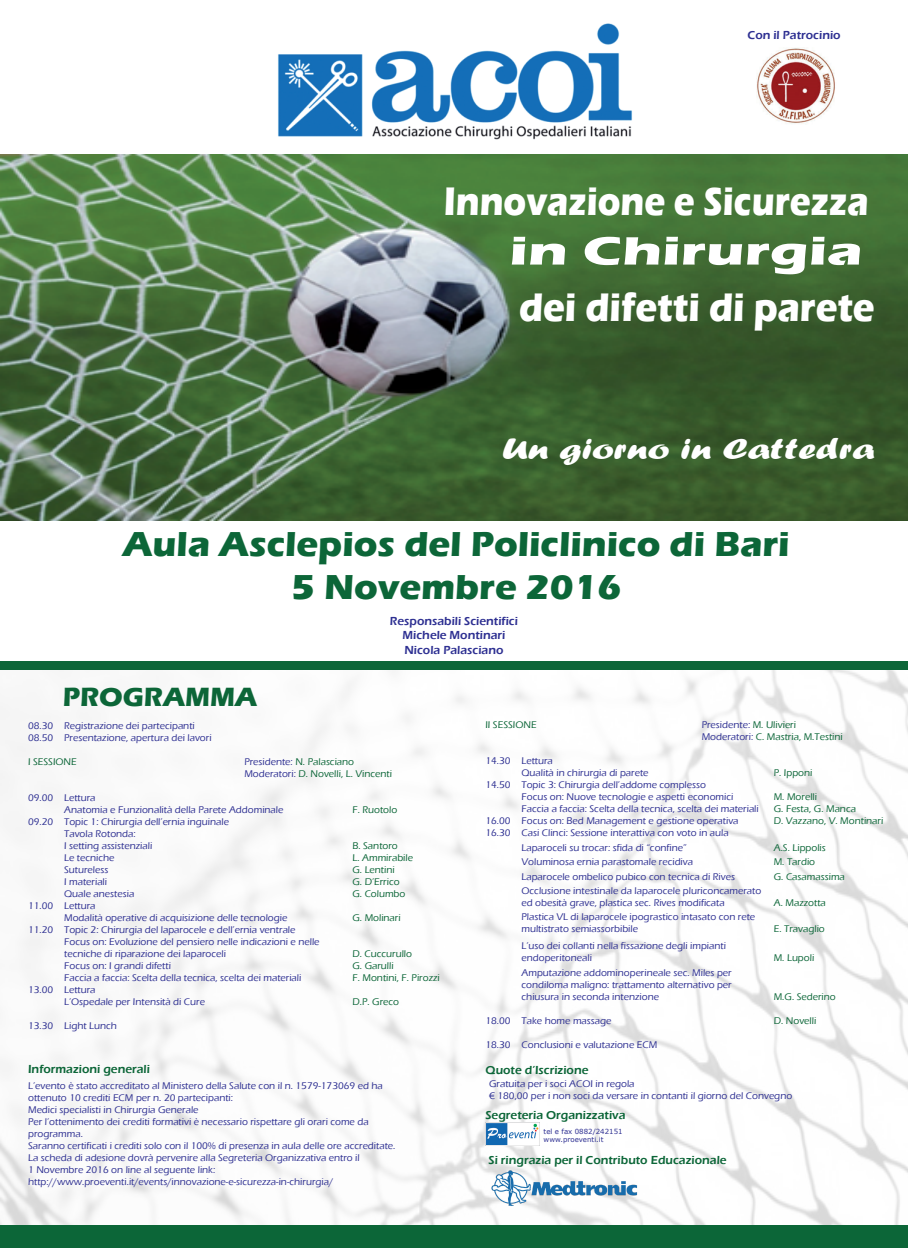
<style>
.page{position:relative;width:908px;height:1248px;background:#fff}
.page>*{position:absolute;margin:0;border:0;box-sizing:border-box;transform-origin:0 0}
.t1{font:700 41px "Eras ITC";color:#fff;scale:.86 1}
.t2{font:700 41px "Eras ITC";color:#fff;scale:.89 1}
.t3{font:700 41px "Eras ITC";color:#fff;scale:1.44 1}
.t4{font:700 35.7px/42.8px "Eras ITC";color:#0c6638;text-align:center}
.t5{font:30px "Forte";color:#fff;scale:1.36 1}
.t6{font:700 27.2px "Eras ITC";color:#0c6638}
.t7{font:600 12px "Eras ITC";color:#0c6638}
.t8{font:600 12px/14.4px "Eras ITC";color:#2e3092;text-align:center}
.t9{font:500 10px/12px "Eras ITC";color:#2e3092}
.t10{font:500 10px/12px "Eras ITC";color:#0c6638}
.t11{font:7px/8.4px "Verdana";color:#2e3092}
.s1{color:#2e3092}
</style>
<div class="page">
<img style="left:0;top:670px;width:907px;height:555px">
<img style="left:278px;top:23px;width:354px;height:117px">
<img style="left:0;top:154px;width:907px;height:366px">
<div style="left:0;top:661px;width:907px;height:9px;background:#0c6638"></div>
<img style="left:485px;top:1122px;width:54px;height:22px">
<img style="left:491px;top:1169px;width:148px;height:37px">
<div style="left:0;top:1225px;width:907px;height:22px;background:#0c6638"></div>
<img style="left:756px;top:48px;width:79px;height:76px">
<p class="t8" style="left:747px;top:27px;width:95px">Con il Patrocinio</p>
<h1 class="t1" style="left:443px;top:178px;width:495px">Innovazione e Sicurezza</h1>
<h1 class="t3" style="left:509px;top:227px;width:247px">in Chirurgia</h1>
<h1 class="t2" style="left:519px;top:283px;width:401px">dei difetti di parete</h1>
<h3 class="t5" style="left:502px;top:431px;width:275px">Un giorno in Cattedra</h3>
<h2 class="t4" style="left:123px;top:522px;width:668px">Aula Asclepios del Policlinico di Bari<br>5 Novembre 2016</h2>
<h3 class="t6" style="left:63px;top:681px;width:196px">PROGRAMMA</h3>
<p class="t8" style="left:390px;top:613px;width:129px">Responsabili Scientifici<br>Michele Montinari<br>Nicola Palasciano</p>
<p class="t9" style="left:28px;top:719px;width:185px">08.30 Registrazione dei partecipanti<br>08.50 Presentazione, apertura dei lavori</p>
<p class="t10" style="left:28px;top:755px;width:50px">I SESSIONE</p>
<p class="t10" style="left:244px;top:755px;width:149px"><span class="s1">Presidente:</span> N. Palasciano<br><span class="s1">Moderatori:</span> D. Novelli, L. Vincenti</p>
<p class="t9" style="left:64px;top:791px;width:221px;text-indent:-36px">09.00 Lettura<br>Anatomia e Funzionalità della Parete Addominale</p>
<p class="t10" style="left:352px;top:803px;width:46px">F. Ruotolo</p>
<p class="t9" style="left:64px;top:815px;width:166px;text-indent:-36px">09.20 Topic 1: Chirurgia dell’ernia inguinale<br>Tavola Rotonda:<br>I setting assistenziali</p>
<p class="t10" style="left:352px;top:839px;width:47px">B. Santoro</p>
<p class="t9" style="left:64px;top:851px;width:52px">Le tecniche</p>
<p class="t10" style="left:352px;top:851px;width:62px">L. Ammirabile</p>
<p class="t9" style="left:64px;top:863px;width:46px">Sutureless</p>
<p class="t10" style="left:352px;top:863px;width:44px">G. Lentini</p>
<p class="t9" style="left:64px;top:875px;width:44px">I materiali</p>
<p class="t10" style="left:352px;top:875px;width:49px">G. D’Errico</p>
<p class="t9" style="left:64px;top:887px;width:72px">Quale anestesia</p>
<p class="t10" style="left:352px;top:887px;width:54px">G. Columbo</p>
<p class="t9" style="left:64px;top:899px;width:225px;text-indent:-36px">11.00 Lettura<br>Modalità operative di acquisizione delle tecnologie</p>
<p class="t10" style="left:352px;top:911px;width:50px">G. Molinari</p>
<p class="t9" style="left:64px;top:923px;width:257px;text-indent:-36px">11.20 Topic 2: Chirurgia del laparocele e dell’ernia ventrale<br>Focus on: Evoluzione del pensiero nelle indicazioni e nelle tecniche di riparazione dei laparoceli</p>
<p class="t10" style="left:352px;top:947px;width:61px">D. Cuccurullo</p>
<p class="t9" style="left:64px;top:959px;width:108px">Focus on: I grandi difetti</p>
<p class="t10" style="left:352px;top:959px;width:43px">G. Garulli</p>
<p class="t9" style="left:64px;top:971px;width:239px">Faccia a faccia: Scelta della tecnica, scelta dei materiali</p>
<p class="t10" style="left:352px;top:971px;width:89px">F. Montini, F. Pirozzi</p>
<p class="t9" style="left:64px;top:983px;width:142px;text-indent:-36px">13.00 Lettura<br>L’Ospedale per Intensità di Cure</p>
<p class="t10" style="left:352px;top:995px;width:48px">D.P. Greco</p>
<p class="t10" style="left:485px;top:719px;width:53px">II SESSIONE</p>
<p class="t10" style="left:701px;top:719px;width:142px"><span class="s1">Presidente:</span> M. Ulivieri<br><span class="s1">Moderatori:</span> C. Mastria, M.Testini</p>
<p class="t9" style="left:521px;top:755px;width:128px;text-indent:-36px">14.30 Lettura<br>Qualità in chirurgia di parete</p>
<p class="t10" style="left:773px;top:767px;width:40px">P. Ipponi</p>
<p class="t9" style="left:521px;top:779px;width:213px;text-indent:-36px">14.50 Topic 3: Chirurgia dell’addome complesso<br>Focus on: Nuove tecnologie e aspetti economici</p>
<p class="t10" style="left:773px;top:791px;width:45px">M. Morelli</p>
<p class="t9" style="left:521px;top:803px;width:239px">Faccia a faccia: Scelta della tecnica, scelta dei materiali</p>
<p class="t10" style="left:773px;top:803px;width:84px">G. Festa, G. Manca</p>
<p class="t9" style="left:485px;top:815px;width:254px">16.00 Focus on: Bed Management e gestione operativa</p>
<p class="t10" style="left:773px;top:815px;width:111px">D. Vazzano, V. Montinari</p>
<p class="t9" style="left:485px;top:825px;width:245px;line-height:14.4px;text-align:center">16.30 Casi Clinci: Sessione interattiva con voto in aula<br>Laparoceli su trocar: sfida di “confine”</p>
<p class="t10" style="left:773px;top:841px;width:54px">A.S. Lippolis</p>
<p class="t9" style="left:521px;top:855px;width:173px">Voluminosa ernia parastomale recidiva</p>
<p class="t10" style="left:773px;top:855px;width:43px">M. Tardio</p>
<p class="t9" style="left:521px;top:870px;width:215px">Laparocele ombelico pubico con tecnica di Rives</p>
<p class="t10" style="left:773px;top:870px;width:73px">G. Casamassima</p>
<p class="t9" style="left:521px;top:884px;width:241px">Occlusione intestinale da laparocele pluriconcamerato ed obesità grave, plastica sec. Rives modificata</p>
<p class="t10" style="left:773px;top:896px;width:54px">A. Mazzotta</p>
<p class="t9" style="left:521px;top:911px;width:235px">Plastica VL di laparocele ipograstico intasato con rete multistrato semiassorbibile</p>
<p class="t9" style="left:521px;top:939px;width:206px">L’uso dei collanti nella fissazione degli impianti endoperitoneali</p>
<p class="t9" style="left:521px;top:966px;width:212px;text-align:justify">Amputazione addominoperineale sec. Miles per condiloma maligno: trattamento alternativo per chiusura in seconda intenzione</p>
<p class="t10" style="left:773px;top:923px;width:53px">E. Travaglio</p>
<p class="t10" style="left:773px;top:951px;width:42px">M. Lupoli</p>
<p class="t10" style="left:773px;top:990px;width:63px">M.G. Sederino</p>
<p class="t9" style="left:28px;top:1019px;width:90px">13.30 Light Lunch</p>
<p class="t9" style="left:485px;top:1014px;width:127px">18.00 Take home massage</p>
<p class="t10" style="left:773px;top:1014px;width:44px">D. Novelli</p>
<p class="t9" style="left:485px;top:1038px;width:173px">18.30 Conclusioni e valutazione ECM</p>
<p class="t7" style="left:28px;top:1062px;width:123px">Informazioni generali</p>
<p class="t9" style="left:28px;top:1079px;width:368px">L’evento è stato accreditato al Ministero della Salute con il n. 1579-173069 ed ha ottenuto 10 crediti ECM per n. 20 partecipanti:<br>Medici specialisti in Chirurgia Generale<br>Per l’ottenimento dei crediti formativi è necessario rispettare gli orari come da programma.<br>Saranno certificati i crediti solo con il 100% di presenza in aula delle ore accreditate.<br>La scheda di adesione dovrà pervenire alla Segreteria Organizzativa entro il<br>1 Novembre 2016 on line al seguente link: http://www.proeventi.it/events/innovazione-e-sicurezza-in-chirurgia/</p>
<p class="t7" style="left:485px;top:1063px;width:104px">Quote d’Iscrizione</p>
<p class="t9" style="left:489px;top:1077px;width:304px">Gratuita per i soci ACOI in regola<br>€ 180,00 per i non soci da versare in contanti il giorno del Convegno</p>
<p class="t7" style="left:485px;top:1107px;width:141px">Segreteria Organizzativa</p>
<p class="t11" style="left:543px;top:1126px;width:80px">tel e fax 0882/242151 www.proeventi.it</p>
<p class="t7" style="left:488px;top:1152px;width:239px">Si ringrazia per il Contributo Educazionale</p>
</div>
